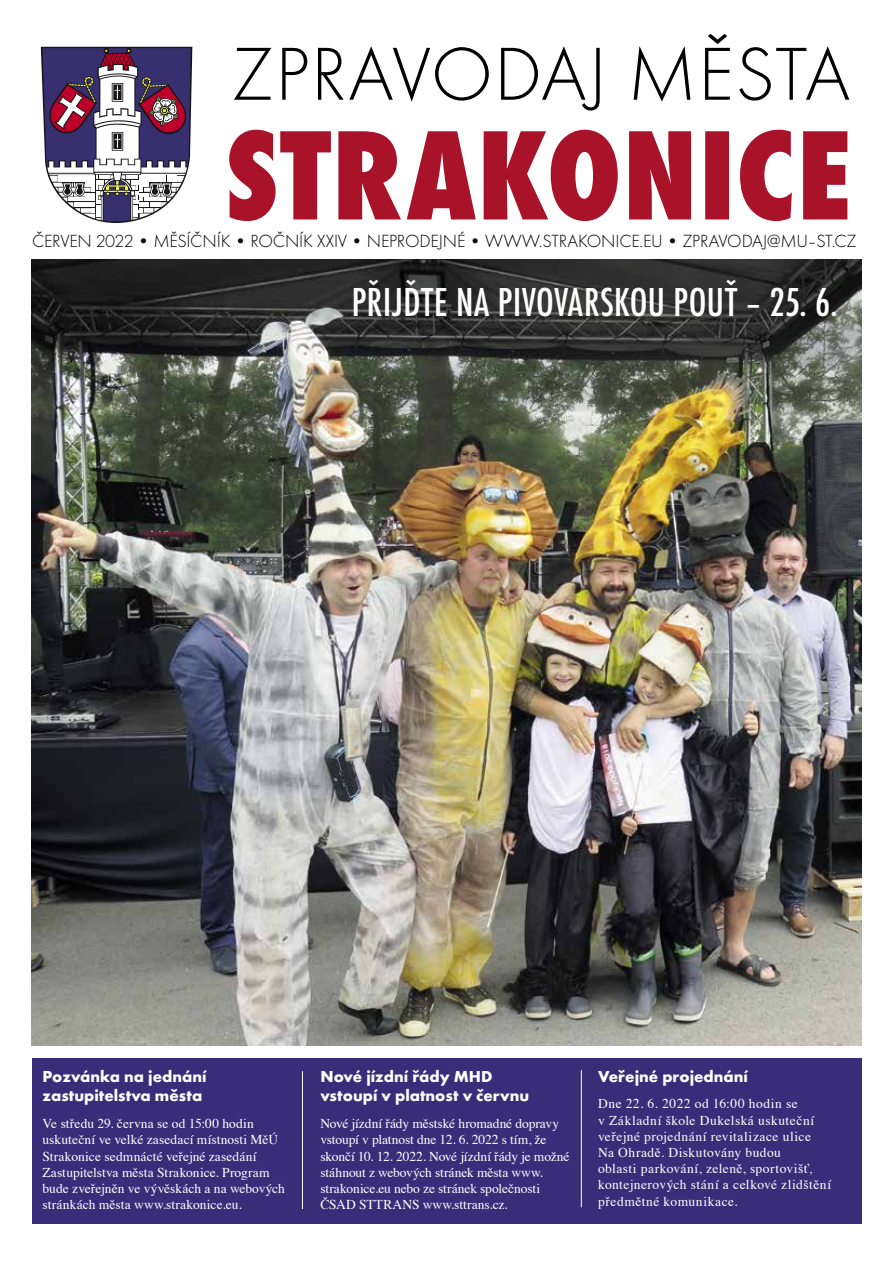
<style>
.page{position:relative;width:893px;height:1263px;background:#fff}
.page>*{position:absolute;margin:0;border:0;box-sizing:border-box;transform-origin:0 0}
.t1{font:500 condensed 42px "Futura TOT";letter-spacing:.01em;color:#fff}
.t2{font:18.3px "Futura TOT Ligh";letter-spacing:-.015em;color:#000}
.t3{font:700 16.5px/19.8px "Futura TOT";color:#fff}
.t4{font:13.5px/16.2px "Times";letter-spacing:.01em;color:#fff}
.t5{font:13.5px/16.2px "Times";letter-spacing:.035em;color:#fff}
</style>
<div class="page">
<svg style="left:234px;top:34px;width:615px;height:77px"></svg>
<svg style="left:41px;top:47px;width:151px;height:176px"></svg>
<svg style="left:229px;top:130px;width:618px;height:91px;fill:#a9132a"></svg>
<div style="left:32px;top:1059px;width:829px;height:165px;background:#392d7a"></div>
<hr style="left:302px;top:1071px;width:1px;height:138px;background:#fff">
<hr style="left:581px;top:1070px;width:1px;height:137px;background:#fff">
<img style="left:32px;top:259px;width:829px;height:786px">
<h2 class="t2" style="left:32px;top:231px;width:826px">ČERVEN 2022 • MĚSÍČNÍK • ROČNÍK XXIV • NEPRODEJNÉ • WWW.STRAKONICE.EU • ZPRAVODAJ@MU–ST.CZ</h2>
<h1 class="t1" style="left:352px;top:279px;width:488px">PŘIJĎTE NA PIVOVARSKOU POUŤ – 25. 6.</h1>
<p class="t3" style="left:43px;top:1066px;width:165px">Pozvánka na jednání zastupitelstva města</p>
<p class="t4" style="left:43px;top:1114px;width:244px">Ve středu 29. června se od 15:00 hodin uskuteční ve velké zasedací místnosti MěÚ Strakonice sedmnácté veřejné zasedání Zastupitelstva města Strakonice. Program bude zveřejněn ve vývěskách a na webových stránkách města www.strakonice.eu.</p>
<p class="t3" style="left:320px;top:1066px;width:210px">Nové jízdní řády MHD vstoupí v platnost v červnu</p>
<p class="t4" style="left:320px;top:1114px;width:251px">Nové jízdní řády městské hromadné dopravy vstoupí v platnost dne 12. 6. 2022 s tím, že skončí 10. 12. 2022. Nové jízdní řády je možné stáhnout z webových stránek města www. strakonice.eu nebo ze stránek společnosti ČSAD STTRANS www.sttrans.cz.</p>
<p class="t3" style="left:598px;top:1066px;width:151px">Veřejné projednání</p>
<p class="t5" style="left:598px;top:1095px;width:234px">Dne 22. 6. 2022 od 16:00 hodin se<br>v Základní škole Dukelská uskuteční veřejné projednání revitalizace ulice<br>Na Ohradě. Diskutovány budou<br>oblasti parkování, zeleně, sportovišť, kontejnerových stání a celkové zlidštění předmětné komunikace.</p>
</div>
